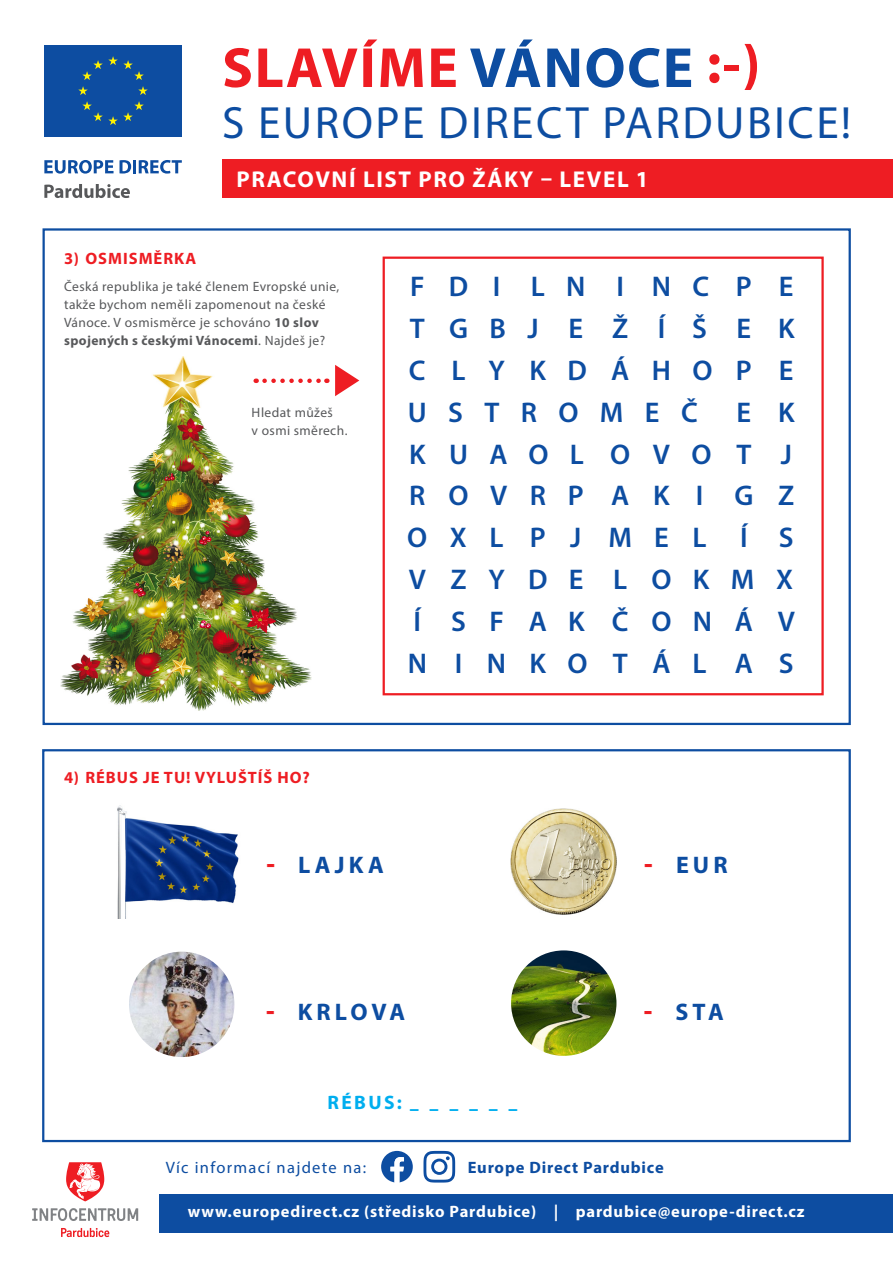
<style>
.page{position:relative;width:893px;height:1263px;background:#fff}
.page>*{position:absolute;margin:0;border:0;box-sizing:border-box;transform-origin:0 0}
.t1{font:700 57px "Myriad Pro";letter-spacing:.03em;color:#ee1d23}
.t2{font:45.45px "Myriad Pro";letter-spacing:.055em;color:#0d4da1}
.t3{font:600 28.5px "Myriad Pro";letter-spacing:.8em;color:#0d4da1}
.t4{font:600 28.5px "Myriad Pro";letter-spacing:.75em;color:#0d4da1}
.t5{font:600 28.5px "Myriad Pro";letter-spacing:.86em;color:#0d4da1}
.t6{font:600 28.5px "Myriad Pro";letter-spacing:.94em;color:#0d4da1}
.t7{font:600 28.5px "Myriad Pro";letter-spacing:.83em;color:#0d4da1}
.t8{font:600 28.5px "Myriad Pro";letter-spacing:.76em;color:#0d4da1}
.t9{font:600 28.5px "Myriad Pro";letter-spacing:.865em;color:#0d4da1}
.t10{font:700 24px "Myriad Pro";letter-spacing:.17em;color:#0d4da1}
.t11{font:700 22.95px "Myriad Pro";letter-spacing:.07em;color:#fff}
.t12{font:700 19.5px "Myriad Pro";letter-spacing:.12em;color:#00aeef}
.t13{font:700 16.5px "Myriad Pro";letter-spacing:.05em;color:#fff}
.t14{font:700 16.5px "Myriad Pro";letter-spacing:.06em;color:#ee1d23}
.t15{font:16.5px "Myriad Pro";letter-spacing:.08em;color:#0d4da1}
.t16{font:700 16.5px "Myriad Pro";letter-spacing:.05em;color:#0d4da1}
.t17{font:13.5px/18px "Myriad Pro";letter-spacing:.03em;color:#57585a}
.t18{font:700 13.5px "Myriad Pro";letter-spacing:.03em;color:#57585a}
.s1{color:#0d4da1}
.s2{font-weight:700}
.s3{font-weight:400}
.s4{font-family:"Roboto";font-weight:900;color:#ee1d23}
</style>
<div class="page">
<img style="left:60px;top:356px;width:251px;height:355px">
<div style="left:42px;top:749px;width:809px;height:393px;border:2px solid #0d4da1"></div>
<div style="left:223px;top:160px;width:670px;height:38px;background:#ee1d23"></div>
<svg style="left:44px;top:160px;width:70px;height:14px"></svg>
<svg style="left:120px;top:160px;width:62px;height:14px"></svg>
<div style="left:44px;top:45px;width:138px;height:92px;background:#0d4da1"></div>
<svg style="left:78px;top:86px;width:10px;height:9px"></svg>
<svg style="left:82px;top:101px;width:62px;height:24px"></svg>
<svg style="left:138px;top:86px;width:10px;height:9px"></svg>
<svg style="left:82px;top:56px;width:62px;height:24px"></svg>
<svg style="left:44px;top:184px;width:86px;height:14px"></svg>
<div style="left:383px;top:257px;width:441px;height:438px;border:2px solid #ee1d23"></div>
<svg style="left:265px;top:378px;width:62px;height:5px"></svg>
<svg style="left:335px;top:365px;width:24px;height:31px"></svg>
<img style="left:117px;top:805px;width:122px;height:114px">
<img style="left:129px;top:952px;width:105px;height:105px;border-radius:53px">
<img style="left:510px;top:808px;width:106px;height:106px">
<img style="left:511px;top:950px;width:105px;height:106px;border-radius:53px">
<svg style="left:66px;top:1162px;width:38px;height:39px"></svg>
<svg style="left:61px;top:1228px;width:48px;height:9px"></svg>
<svg style="left:32px;top:1208px;width:106px;height:13px"></svg>
<div style="left:159px;top:1194px;width:734px;height:38px;background:#0d4da1"></div>
<svg style="left:381px;top:1151px;width:32px;height:31px"></svg>
<svg style="left:423px;top:1151px;width:32px;height:31px"></svg>
<p class="t1" style="left:222px;top:31px;width:540px">SLAVÍME <span class="s1">VÁNOCE</span> :-)</p>
<p class="t2" style="left:222px;top:95px;width:631px">S EUROPE DIRECT PARDUBICE!</p>
<p class="t11" style="left:236px;top:164px;width:414px">PRACOVNÍ LIST PRO ŽÁKY – LEVEL 1</p>
<p class="t14" style="left:64px;top:248px;width:134px">3) OSMISMĚRKA</p>
<p class="t17" style="left:64px;top:277px;width:277px">Česká republika je také členem Evropské unie, takže bychom neměli zapomenout na české</p>
<p class="t17" style="left:64px;top:313px;width:256px">Vánoce. V osmisměrce je schováno <span class="s2">10 slov</span></p>
<p class="t18" style="left:64px;top:331px;width:263px">spojených s českými Vánocemi<span class="s3">. Najdeš je?</span></p>
<p class="t17" style="left:252px;top:403px;width:83px">Hledat můžeš</p>
<p class="t17" style="left:252px;top:421px;width:97px">v osmi směrech.</p>
<p class="t5" style="left:410px;top:268px;width:385px">FDI LN INCPE</p>
<p class="t6" style="left:410px;top:310px;width:386px">TGBJ EŽÍŠEK</p>
<p class="t3" style="left:409px;top:352px;width:386px">CLYKDÁHOP E</p>
<p class="t4" style="left:408px;top:394px;width:291px">USTROMEČ</p>
<p class="t3" style="left:736px;top:394px;width:60px">E K</p>
<p class="t4" style="left:409px;top:436px;width:384px">KUAOL OVOT J</p>
<p class="t3" style="left:409px;top:478px;width:387px">ROVRP AKI GZ</p>
<p class="t7" style="left:407px;top:519px;width:388px">OXLPJMEL Í S</p>
<p class="t8" style="left:409px;top:561px;width:386px">VZYDE LOKMX</p>
<p class="t3" style="left:414px;top:603px;width:383px">Í SFAK ČONÁV</p>
<p class="t9" style="left:408px;top:645px;width:387px">N INKOTÁL AS</p>
<p class="t14" style="left:64px;top:766px;width:247px">4) RÉBUS JE TU! VYLUŠTÍŠ HO?</p>
<p class="t10" style="left:266px;top:849px;width:120px"><span class="s4">-</span> LAJKA</p>
<p class="t10" style="left:643px;top:849px;width:86px"><span class="s4">-</span> EUR</p>
<p class="t10" style="left:265px;top:997px;width:142px"><span class="s4">-</span> KRLOVA</p>
<p class="t12" style="left:328px;top:1093px;width:192px">RÉBUS: – – – – – –</p>
<p class="t10" style="left:643px;top:997px;width:82px"><span class="s4">-</span> STA</p>
<p class="t15" style="left:166px;top:1157px;width:202px">Víc informací najdete na:</p>
<p class="t16" style="left:468px;top:1156px;width:198px">Europe Direct Pardubice</p>
<p class="t13" style="left:188px;top:1201px;width:618px">www.europedirect.cz (středisko Pardubice) | pardubice@europe-direct.cz</p>
</div>
